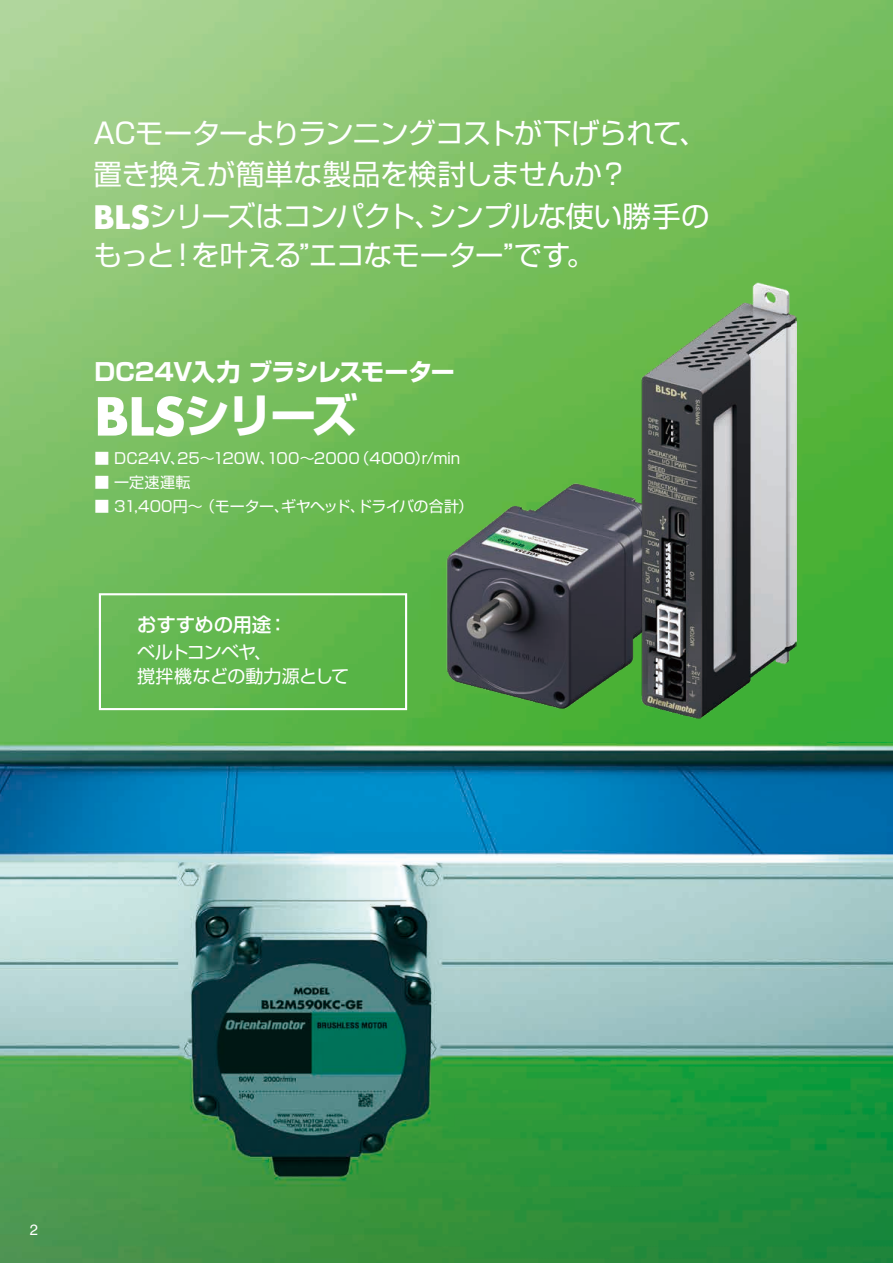
<style>
.page{position:relative;width:893px;height:1263px;background:#fff}
.page>*{position:absolute;margin:0;border:0;box-sizing:border-box;transform-origin:0 0}
.t1{font:700 46.5px "Shin Go Pr 5";color:#fff}
.t2{font:28.5px/41.2px "Shin Go Pr 5";letter-spacing:-.03em;color:#fff}
.t3{font:700 24px "Shin Go Pr 5";letter-spacing:-.04em;color:#fff}
.t4{font:500 19.5px "Shin Go Pr 5";letter-spacing:-.01em;color:#fff}
.t5{font:18px/24px "Shin Go Pr 5";letter-spacing:-.04em;color:#fff}
.t6{font:15px "Shin Go Pr 5";letter-spacing:-.005em;color:#fff}
.t7{font:15px "Shin Go Pr 5";letter-spacing:-.035em;color:#fff}
.t8{font:15px "Helvetica LT Std";color:#fff}
.s1{font-family:"Futura Std";font-weight:700;font-size:31.5px}
.s2{font-family:"Futura Std";font-size:51px}
</style>
<div class="page">
<img style="left:0;top:0;width:893px;height:1263px">
<img style="left:446px;top:482px;width:195px;height:226px">
<img style="left:641px;top:282px;width:155px;height:437px">
<div style="left:99px;top:593px;width:308px;height:117px;border:2px solid #fff"></div>
<p class="t2" style="left:94px;top:110px;width:618px">ACモーターよりランニングコストが下げられて、置き換えが簡単な製品を検討しませんか？<br><span class="s1">BLS</span>シリーズはコンパクト、シンプルな使い勝手の</p>
<p class="t2" style="left:94px;top:232px;width:503px">もっと！を叶える”エコなモーター”です。</p>
<p class="t3" style="left:95px;top:353px;width:362px">DC24V入力 ブラシレスモーター</p>
<h1 class="t1" style="left:95px;top:379px;width:265px"><span class="s2">BLS</span>シリーズ</h1>
<p class="t6" style="left:95px;top:446px;width:367px">■ DC24V、25～120W、100～2000（4000）r/min</p>
<p class="t6" style="left:95px;top:470px;width:97px">■ 一定速運転</p>
<p class="t7" style="left:95px;top:494px;width:380px">■ 31,400円～ （モーター、ギヤヘッド、ドライバの合計）</p>
<p class="t4" style="left:137px;top:609px;width:152px">おすすめの用途：</p>
<p class="t5" style="left:137px;top:639px;width:214px">ベルトコンベヤ、<br>撹拌機などの動力源として</p>
<p class="t8" style="left:30px;top:1221px;width:10px">2</p>
</div>
